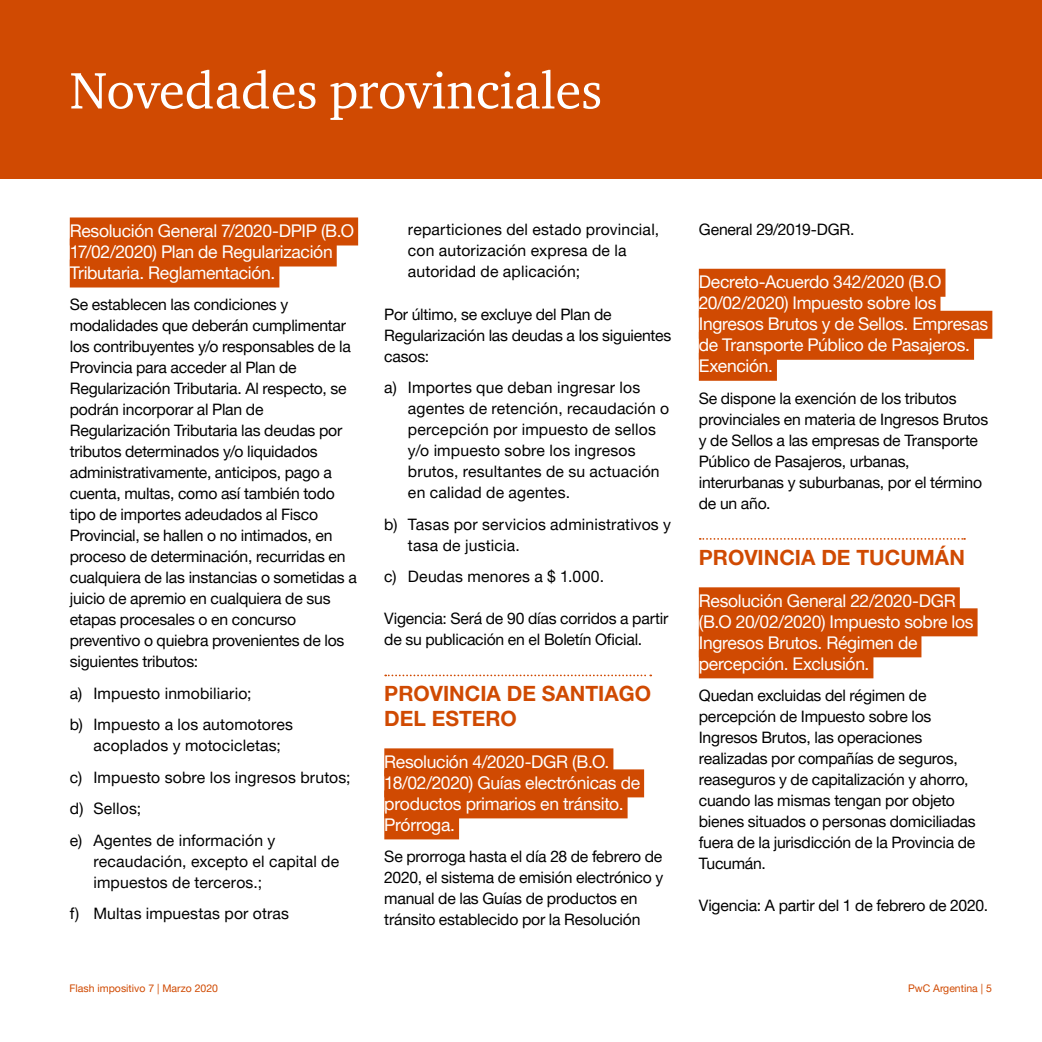
<style>
.page{position:relative;width:1042px;height:1042px;background:#fff}
.page>*{position:absolute;margin:0;border:0;box-sizing:border-box;transform-origin:0 0}
.t1{font:52.5px "ITC Charter Com";color:#fff}
.t2{font:700 21px/24.5px "Helvetica Neue LT Pro";color:#d04a02}
.t3{font:17.5px/21px "Helvetica Neue LT Pro";letter-spacing:-.02em;color:#fff}
.t4{font:15.75px/21px "Helvetica Neue LT Pro";letter-spacing:-.01em;color:#000}
.t5{font:15.75px/21px "Helvetica Neue LT Pro";letter-spacing:.01em;color:#000}
.t6{font:15.75px "Helvetica Neue LT Pro";letter-spacing:.015em;color:#000}
.t7{font:10.5px "Helvetica Neue LT Pro";color:#d04a02}
</style>
<div class="page">
<div style="left:70px;top:217px;width:288px;height:28px;background:#d04a02"></div>
<div style="left:70px;top:238px;width:267px;height:28px;background:#d04a02"></div>
<div style="left:70px;top:259px;width:209px;height:28px;background:#d04a02"></div>
<svg style="left:385px;top:674px;width:266px;height:2px"></svg>
<div style="left:384px;top:748px;width:229px;height:28px;background:#d04a02"></div>
<div style="left:384px;top:769px;width:260px;height:28px;background:#d04a02"></div>
<div style="left:384px;top:790px;width:243px;height:28px;background:#d04a02"></div>
<div style="left:384px;top:811px;width:75px;height:28px;background:#d04a02"></div>
<div style="left:699px;top:269px;width:246px;height:28px;background:#d04a02"></div>
<div style="left:699px;top:290px;width:241px;height:28px;background:#d04a02"></div>
<div style="left:699px;top:311px;width:293px;height:28px;background:#d04a02"></div>
<div style="left:699px;top:332px;width:275px;height:28px;background:#d04a02"></div>
<div style="left:699px;top:353px;width:78px;height:28px;background:#d04a02"></div>
<svg style="left:700px;top:538px;width:265px;height:2px"></svg>
<div style="left:699px;top:587px;width:261px;height:28px;background:#d04a02"></div>
<div style="left:699px;top:608px;width:278px;height:28px;background:#d04a02"></div>
<div style="left:699px;top:629px;width:222px;height:28px;background:#d04a02"></div>
<div style="left:699px;top:650px;width:174px;height:28px;background:#d04a02"></div>
<div style="left:0;top:0;width:1042px;height:179px;background:#d04a02"></div>
<h1 class="t1" style="left:70px;top:58px;width:534px">Novedades provinciales</h1>
<p class="t3" style="left:70px;top:220px;width:286px">Resolución General 7/2020-DPIP (B.O<br>17/02/2020) Plan de Regularización<br>Tributaria. Reglamentación.</p>
<p class="t4" style="left:70px;top:294px;width:288px">Se establecen las condiciones y modalidades que deberán cumplimentar los contribuyentes y/o responsables de la Provincia para acceder al Plan de Regularización Tributaria. Al respecto, se podrán incorporar al Plan de Regularización Tributaria las deudas por tributos determinados y/o liquidados administrativamente, anticipos, pago a cuenta, multas, como así también todo tipo de importes adeudados al Fisco Provincial, se hallen o no intimados, en proceso de determinación, recurridas en cualquiera de las instancias o sometidas a juicio de apremio en cualquiera de sus etapas procesales o en concurso preventivo o quiebra provenientes de los siguientes tributos:</p>
<p class="t5" style="left:70px;top:677px;width:225px;line-height:31.5px">a) Impuesto inmobiliario;<br>b) Impuesto a los automotores</p>
<p class="t5" style="left:70px;top:729px;width:282px;line-height:31.5px;text-indent:24px">acoplados y motocicletas;<br>c) Impuesto sobre los ingresos brutos; d) Sellos;<br>e) Agentes de información y</p>
<p class="t5" style="left:93px;top:850px;width:247px">recaudación, excepto el capital de impuestos de terceros.;</p>
<p class="t5" style="left:70px;top:903px;width:221px">f) Multas impuestas por otras</p>
<p class="t5" style="left:408px;top:219px;width:253px">reparticiones del estado provincial, con autorización expresa de la autoridad de aplicación;</p>
<p class="t4" style="left:384px;top:303px;width:288px">Por último, se excluye del Plan de<br>Regularización las deudas a los siguientes casos:</p>
<p class="t5" style="left:408px;top:376px;width:263px;text-indent:-24px">a) Importes que deban ingresar los agentes de retención, recaudación o percepción por impuesto de sellos y/o impuesto sobre los ingresos brutos, resultantes de su actuación en calidad de agentes.</p>
<p class="t5" style="left:408px;top:513px;width:265px;text-indent:-24px">b) Tasas por servicios administrativos y tasa de justicia.</p>
<p class="t6" style="left:384px;top:567px;width:221px">c) Deudas menores a $ 1.000.</p>
<p class="t4" style="left:384px;top:607px;width:285px">Vigencia: Será de 90 días corridos a partir de su publicación en el Boletín Oficial.</p>
<h2 class="t2" style="left:384px;top:681px;width:268px">PROVINCIA DE SANTIAGO<br>DEL ESTERO</h2>
<p class="t3" style="left:384px;top:750px;width:257px">Resolución 4/2020-DGR (B.O.<br>18/02/2020) Guías electrónicas de productos primarios en tránsito.<br>Prórroga.</p>
<p class="t4" style="left:384px;top:845px;width:281px">Se prorroga hasta el día 28 de febrero de 2020, el sistema de emisión electrónico y manual de las Guías de productos en tránsito establecido por la Resolución</p>
<p class="t4" style="left:699px;top:219px;width:157px">General 29/2019-DGR.</p>
<p class="t3" style="left:699px;top:271px;width:291px">Decreto-Acuerdo 342/2020 (B.O<br>20/02/2020) Impuesto sobre los<br>Ingresos Brutos y de Sellos. Empresas de Transporte Público de Pasajeros.<br>Exención.</p>
<p class="t4" style="left:699px;top:387px;width:291px">Se dispone la exención de los tributos provinciales en materia de Ingresos Brutos y de Sellos a las empresas de Transporte Público de Pasajeros, urbanas, interurbanas y suburbanas, por el término de un año.</p>
<h2 class="t2" style="left:699px;top:544px;width:267px">PROVINCIA DE TUCUMÁN</h2>
<p class="t3" style="left:699px;top:589px;width:276px">Resolución General 22/2020-DGR (B.O 20/02/2020) Impuesto sobre los<br>Ingresos Brutos. Régimen de percepción. Exclusión.</p>
<p class="t4" style="left:699px;top:684px;width:278px">Quedan excluidas del régimen de percepción de Impuesto sobre los Ingresos Brutos, las operaciones realizadas por compañías de seguros, reaseguros y de capitalización y ahorro, cuando las mismas tengan por objeto bienes situados o personas domiciliadas fuera de la jurisdicción de la Provincia de Tucumán.</p>
<p class="t4" style="left:699px;top:894px;width:291px">Vigencia: A partir del 1 de febrero de 2020.</p>
<p class="t7" style="left:69px;top:982px;width:150px">Flash impositivo 7 | Marzo 2020</p>
<p class="t7" style="left:908px;top:982px;width:85px">PwC Argentina | 5</p>
</div>
